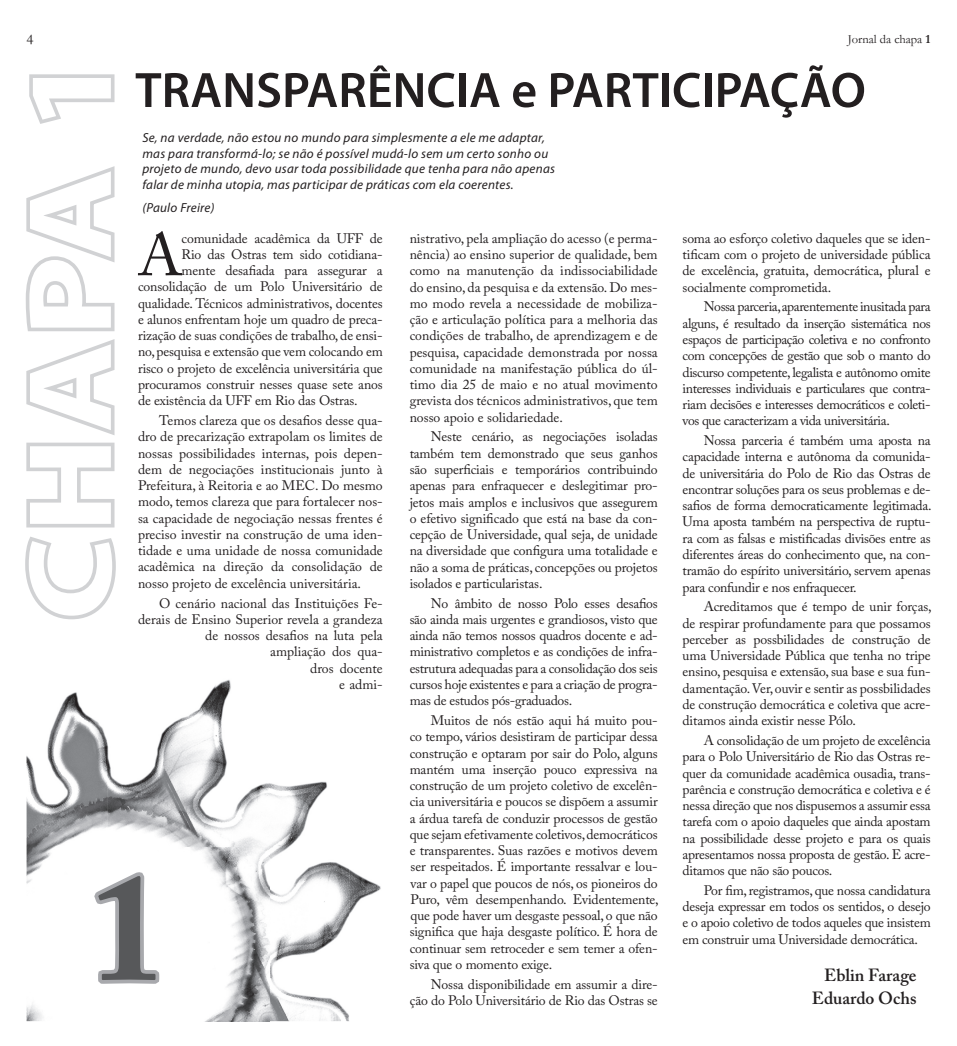
<style>
.page{position:relative;width:957px;height:1046px;background:#fff}
.page>*{position:absolute;margin:0;border:0;box-sizing:border-box;transform-origin:0 0}
.t1{font:700 151.5px "Adobe Caslon Pro";color:#57585a}
.t2{font:700 120px "Myriad Pro";letter-spacing:.03em;color:#fff;scale:1.16 1}
.t3{font:59.5px "Adobe Caslon Pro";color:#231f20}
.t4{font:600 50px "Myriad Pro";color:#231f20}
.t5{font:600 17.5px/23.4px "Adobe Caslon Pro";color:#231f20;text-align:right}
.t6{font:15px "Garamond";color:#231f20}
.t7{font:13.75px/16.2px "Adobe Caslon Pro";letter-spacing:-.01em;color:#231f20;text-align:justify}
.t8{font:italic 13.12px/15.6px "Myriad Pro";letter-spacing:.02em;color:#231f20}
.t9{font:12.5px "Garamond";color:#231f20}
.s1{font-weight:700}
</style>
<div class="page">
<img style="left:27px;top:680px;width:242px;height:340px">
<img style="left:269px;top:781px;width:80px;height:239px">
<img style="left:349px;top:869px;width:32px;height:46px">
<svg style="left:93px;top:868px;width:70px;height:119px"></svg>
<svg style="left:25px;top:166px;width:91px;height:454px"></svg>
<svg style="left:29px;top:74px;width:86px;height:50px"></svg>
<p class="t6" style="left:27px;top:29px;width:9px">4</p>
<p class="t9" style="left:848px;top:31px;width:84px">Jornal da chapa <span class="s1">1</span></p>
<h3 class="t4" style="left:135px;top:58px;width:732px">TRANSPARÊNCIA e PARTICIPAÇÃO</h3>
<p class="t8" style="left:142px;top:129px;width:414px">Se, na verdade, não estou no mundo para simplesmente a ele me adaptar, mas para transformá-lo; se não é possível mudá-lo sem um certo sonho ou projeto de mundo, devo usar toda possibilidade que tenha para não apenas falar de minha utopia, mas participar de práticas com ela coerentes.</p>
<p class="t8" style="left:142px;top:199px;width:74px">(Paulo Freire)</p>
<h2 class="t2" style="left:-8px;top:620px;width:490px;rotate:-90deg">CHAPA 1</h2>
<h3 class="t3" style="left:138px;top:220px;width:46px">A</h3>
<p class="t7" style="left:182px;top:230px;width:203px">comunidade acadêmica da UFF de</p>
<p class="t7" style="left:410px;top:230px;width:250px">nistrativo, pela ampliação do acesso (e perma&shy;nência) ao ensino superior de qualidade, bem como na manutenção da indissociabilidade do ensino, da pesquisa e da extensão. Do mes&shy;mo modo revela a necessidade de mobiliza&shy;ção e articulação política para a melhoria das condições de trabalho, de aprendizagem e de pesquisa, capacidade demonstrada por nossa comunidade na manifestação pública do úl&shy;timo dia 25 de maio e no atual movimento grevista dos técnicos administrativos, que tem nosso apoio e solidariedade.</p>
<p class="t7" style="left:410px;top:428px;width:250px;text-indent:21px">Neste cenário, as negociações isoladas também tem demonstrado que seus ganhos são superficiais e temporários contribuindo apenas para enfraquecer e deslegitimar pro&shy;jetos mais amplos e inclusivos que assegurem o efetivo significado que está na base da con&shy;cepção de Universidade, qual seja, de unidade na diversidade que configura uma totalidade e não a soma de práticas, concepções ou projetos isolados e particularistas.</p>
<p class="t7" style="left:410px;top:594px;width:250px;text-indent:21px">No âmbito de nosso Polo esses desafios são ainda mais urgentes e grandiosos, visto que ainda não temos nossos quadros docente e ad&shy;ministrativo completos e as condições de infra&shy;estrutura adequadas para a consolidação dos seis cursos hoje existentes e para a criação de progra&shy;mas de estudos pós-graduados.</p>
<p class="t7" style="left:410px;top:712px;width:251px;text-indent:21px">Muitos de nós estão aqui há muito pou&shy;co tempo, vários desistiram de participar dessa construção e optaram por sair do Polo, alguns mantém uma inserção pouco expressiva na construção de um projeto coletivo de excelên&shy;cia universitária e poucos se dispõem a assumir a árdua tarefa de conduzir processos de gestão que sejam efetivamente coletivos, democráticos e transparentes. Suas razões e motivos devem ser respeitados. É importante ressalvar e lou&shy;var o papel que poucos de nós, os pioneiros do Puro, vêm desempenhando. Evidentemente, que pode haver um desgaste pessoal, o que não significa que haja desgaste político. É hora de continuar sem retroceder e sem temer a ofen&shy;siva que o momento exige.</p>
<p class="t7" style="left:410px;top:975px;width:250px;text-align:right">Nossa disponibilidade em assumir a dire&shy;ção do Polo Universitário de Rio das Ostras se</p>
<p class="t7" style="left:682px;top:230px;width:250px">soma ao esforço coletivo daqueles que se iden&shy;tificam com o projeto de universidade pública de excelência, gratuita, democrática, plural e socialmente comprometida.</p>
<p class="t7" style="left:682px;top:298px;width:250px;text-indent:21px">Nossa parceria, aparentemente inusitada para alguns, é resultado da inserção sistemática nos espaços de participação coletiva e no confronto com concepções de gestão que sob o manto do discurso competente, legalista e autônomo omite interesses individuais e particulares que contra&shy;riam decisões e interesses democráticos e coleti&shy;vos que caracterizam a vida universitária.</p>
<p class="t7" style="left:682px;top:432px;width:250px;text-indent:21px">Nossa parceria é também uma aposta na capacidade interna e autônoma da comunida&shy;de universitária do Polo de Rio das Ostras de encontrar soluções para os seus problemas e de&shy;safios de forma democraticamente legitimada.<br>Uma aposta também na perspectiva de ruptu&shy;ra com as falsas e mistificadas divisões entre as diferentes áreas do conhecimento que, na con&shy;tramão do espírito universitário, servem apenas para confundir e nos enfraquecer.</p>
<p class="t7" style="left:682px;top:598px;width:251px;text-indent:21px">Acreditamos que é tempo de unir forças, de respirar profundamente para que possamos perceber as possbilidades de construção de uma Universidade Pública que tenha no tripe ensino, pesquisa e extensão, sua base e sua fun&shy;damentação. Ver, ouvir e sentir as possbilidades de construção democrática e coletiva que acre&shy;ditamos ainda existir nesse Pólo.</p>
<p class="t7" style="left:682px;top:732px;width:250px;text-indent:21px">A consolidação de um projeto de excelência para o Polo Universitário de Rio das Ostras re&shy;quer da comunidade acadêmica ousadia, trans&shy;parência e construção democrática e coletiva e é nessa direção que nos dispusemos a assumir essa tarefa com o apoio daqueles que ainda apostam na possibilidade desse projeto e para os quais apresentamos nossa proposta de gestão. E acre&shy;ditamos que não são poucos.</p>
<p class="t7" style="left:682px;top:881px;width:250px;text-indent:21px">Por fim, registramos, que nossa candidatura deseja expressar em todos os sentidos, o desejo e o apoio coletivo de todos aqueles que insistem em construir uma Universidade democrática.</p>
<p class="t5" style="left:812px;top:962px;width:106px">Eblin Farage<br>Eduardo Ochs</p>
<p class="t7" style="left:182px;top:246px;width:203px">Rio das Ostras tem sido cotidiana-</p>
<p class="t7" style="left:182px;top:262px;width:203px">mente desafiada para assegurar a</p>
<p class="t7" style="left:138px;top:278px;width:246px">consolidação de um Polo Universitário de</p>
<p class="t7" style="left:138px;top:295px;width:246px">qualidade. Técnicos administrativos, docentes</p>
<p class="t7" style="left:138px;top:311px;width:246px">e alunos enfrentam hoje um quadro de preca-</p>
<p class="t7" style="left:138px;top:327px;width:246px">rização de suas condições de trabalho, de ensi-</p>
<p class="t7" style="left:138px;top:343px;width:246px">no, pesquisa e extensão que vem colocando em</p>
<p class="t7" style="left:138px;top:360px;width:246px">risco o projeto de excelência universitária que</p>
<p class="t7" style="left:138px;top:376px;width:246px">procuramos construir nesses quase sete anos</p>
<p class="t7" style="left:138px;top:392px;width:221px">de existência da UFF em Rio das Ostras.</p>
<p class="t7" style="left:138px;top:412px;width:246px;text-indent:21px">Temos clareza que os desafios desse qua&shy;dro de precarização extrapolam os limites de nossas possibilidades internas, pois depen&shy;dem de negociações institucionais junto à Prefeitura, à Reitoria e ao MEC. Do mesmo modo, temos clareza que para fortalecer nos&shy;sa capacidade de negociação nessas frentes é preciso investir na construção de uma iden&shy;tidade e uma unidade de nossa comunidade acadêmica na direção da consolidação de nosso projeto de excelência universitária.</p>
<p class="t7" style="left:138px;top:594px;width:246px;text-align:right">O cenário nacional das Instituições Fe&shy;derais de Ensino Superior revela a grandeza de nossos desafios na luta pela<br>ampliação dos qua-<br>dros docente<br>e admi-</p>
<h1 class="t1" style="left:89px;top:838px;width:77px">1</h1>
</div>
